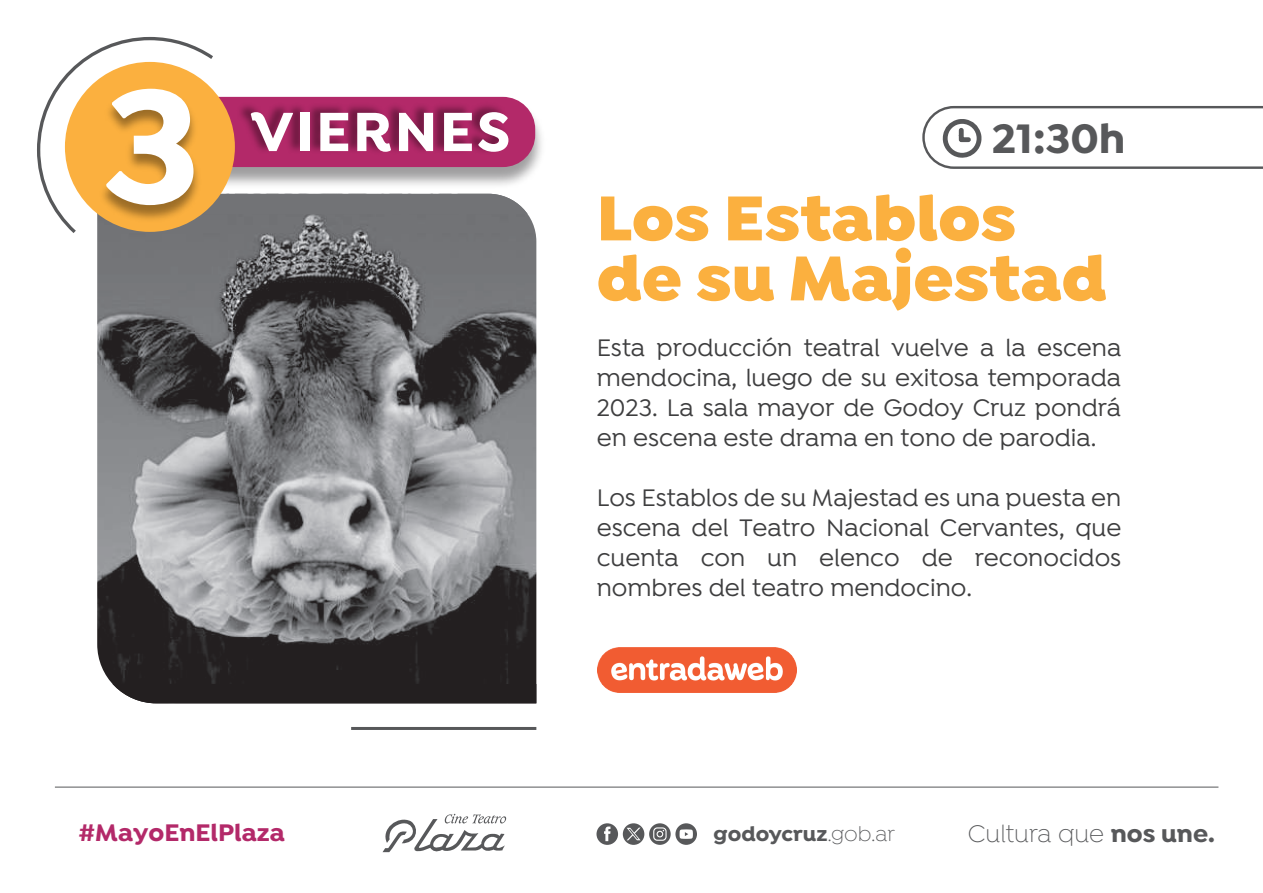
<style>
.page{position:relative;width:1263px;height:893px;background:#fff}
.page>*{position:absolute;margin:0;border:0;box-sizing:border-box;transform-origin:0 0}
.t1{font:900 67.5px/60px "Isidora";color:#fbb03f}
.t2{font:700 43.95px "Isidora";color:#57585a}
.t3{font:300 25.65px "Isidora";color:#57585a}
.t4{font:700 25.65px "Isidora";color:#b32969}
.t5{font:500 25.5px/30px "Isidora";color:#3e3e3f;text-align:justify}
.t6{font:700 21.9px "Isidora";color:#57585a}
.s1{font-weight:300}
.s2{font-weight:700}
</style>
<div class="page">
<img style="left:535px;top:120px;width:7px;height:47px">
<img style="left:97px;top:231px;width:439px;height:453px">
<div style="left:97px;top:684px;width:439px;height:19px;background:#231f20"></div>
<svg style="left:382px;top:814px;width:124px;height:39px"></svg>
<svg style="left:596px;top:823px;width:101px;height:22px"></svg>
<hr style="left:55px;top:787px;width:1163px;height:1px;background:#57585a">
<svg style="left:922px;top:106px;width:341px;height:63px"></svg>
<svg style="left:37px;top:36px;width:498px;height:201px"></svg>
<hr style="left:351px;top:727px;width:185px;height:3px;background:#57585a">
<img style="left:597px;top:648px;width:200px;height:45px">
<h2 class="t2" style="left:992px;top:111px;width:135px">21:30h</h2>
<h1 class="t1" style="left:597px;top:189px;width:511px">Los Establos de su Majestad</h1>
<p class="t5" style="left:597px;top:334px;width:526px">Esta producción teatral vuelve a la escena mendocina, luego de su exitosa temporada 2023. La sala mayor de Godoy Cruz pondrá en escena este drama en tono de parodia.</p>
<p class="t5" style="left:597px;top:484px;width:526px">Los Establos de su Majestad es una puesta en escena del Teatro Nacional Cervantes, que cuenta con un elenco de reconocidos nombres del teatro mendocino.</p>
<p class="t4" style="left:78px;top:816px;width:208px">#MayoEnElPlaza</p>
<p class="t6" style="left:714px;top:820px;width:183px">godoycruz<span class="s1">.gob.ar</span></p>
<p class="t3" style="left:968px;top:819px;width:248px">Cultura que <span class="s2">nos une.</span></p>
</div>
